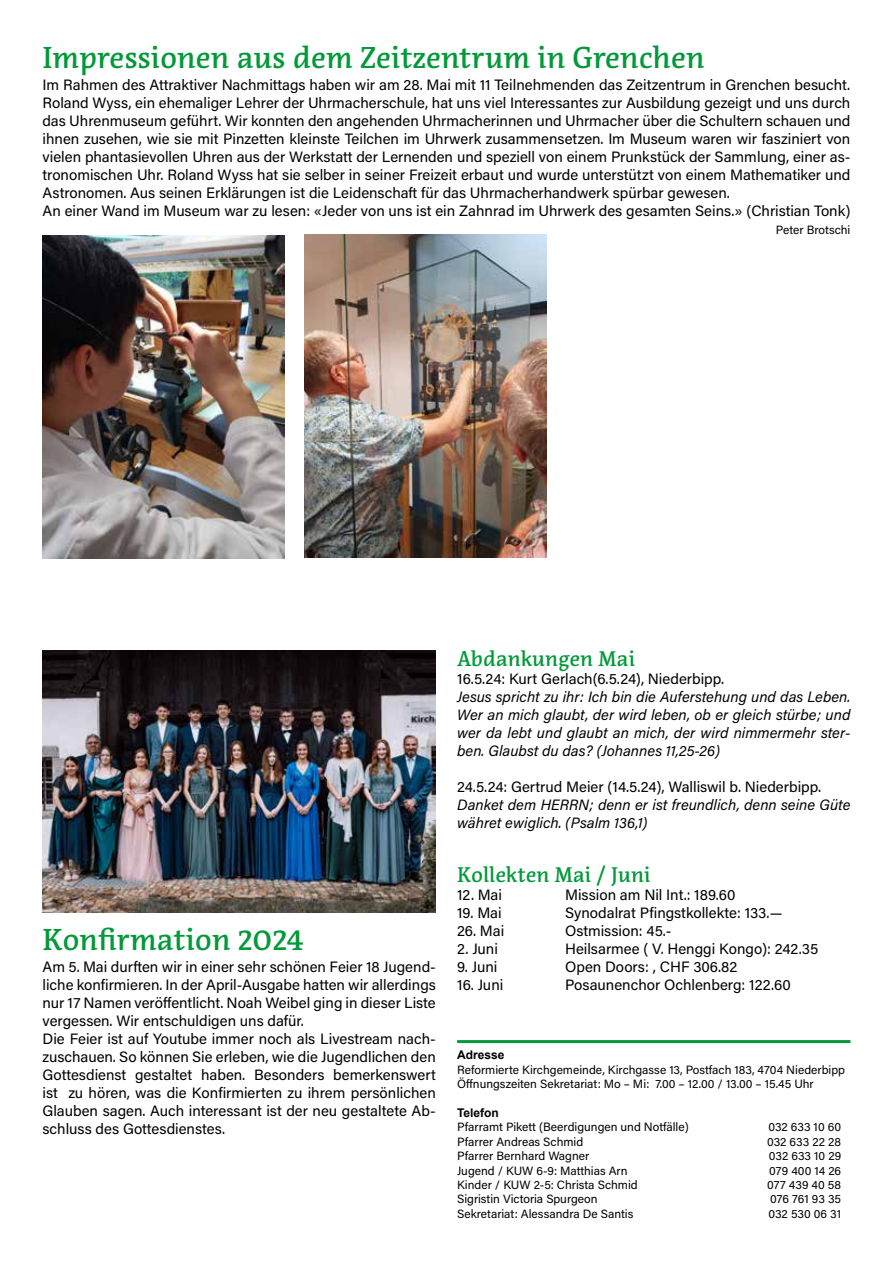
<style>
.page{position:relative;width:893px;height:1263px;background:#fff}
.page>*{position:absolute;margin:0;border:0;box-sizing:border-box;transform-origin:0 0}
.t1{font:500 30px "Acuta";color:#029939}
.t2{font:500 21px "Acuta";color:#029939}
.t3{font:15px/18px "Acumin Pro";color:#000}
.t4{font:italic 15px/18px "Acumin Pro";color:#000;text-align:justify}
.t5{font:12px/14.4px "Acumin Pro";color:#000}
.t6{font:700 12px "Arial";color:#000}
</style>
<div class="page">
<hr style="left:457px;top:1040px;width:393px;height:3px;background:#029939">
<img style="left:43px;top:651px;width:393px;height:262px">
<img style="left:305px;top:234px;width:242px;height:323px">
<img style="left:43px;top:235px;width:242px;height:323px">
<h1 class="t1" style="left:43px;top:39px;width:664px">Impressionen aus dem Zeitzentrum in Grenchen</h1>
<p class="t3" style="left:43px;top:75px;width:809px">Im Rahmen des Attraktiver Nachmittags haben wir am 28. Mai mit 11 Teilnehmenden das Zeitzentrum in Grenchen besucht.<br>Roland Wyss, ein ehemaliger Lehrer der Uhrmacherschule, hat uns viel Interessantes zur Ausbildung gezeigt und uns durch das Uhrenmuseum geführt. Wir konnten den angehenden Uhrmacherinnen und Uhrmacher über die Schultern schauen und ihnen zusehen, wie sie mit Pinzetten kleinste Teilchen im Uhrwerk zusammensetzen. Im Museum waren wir fasziniert von vielen phantasievollen Uhren aus der Werkstatt der Lernenden und speziell von einem Prunkstück der Sammlung, einer as&shy;tronomischen Uhr. Roland Wyss hat sie selber in seiner Freizeit erbaut und wurde unterstützt von einem Mathematiker und Astronomen. Aus seinen Erklärungen ist die Leidenschaft für das Uhrmacherhandwerk spürbar gewesen.<br>An einer Wand im Museum war zu lesen: «Jeder von uns ist ein Zahnrad im Uhrwerk des gesamten Seins.» (Christian Tonk)</p>
<p class="t5" style="left:776px;top:222px;width:76px">Peter Brotschi</p>
<h1 class="t1" style="left:43px;top:921px;width:263px">Konfirmation 2024</h1>
<p class="t3" style="left:43px;top:957px;width:395px">Am 5. Mai durften wir in einer sehr schönen Feier 18 Jugend&shy;liche konfirmieren. In der April-Ausgabe hatten wir allerdings nur 17 Namen veröffentlicht. Noah Weibel ging in dieser Liste vergessen. Wir entschuldigen uns dafür.<br>Die Feier ist auf Youtube immer noch als Livestream nach&shy;zuschauen. So können Sie erleben, wie die Jugendlichen den Gottesdienst gestaltet haben. Besonders bemerkenswert ist zu hören, was die Konfirmierten zu ihrem persönlichen Glauben sagen. Auch interessant ist der neu gestaltete Ab&shy;schluss des Gottesdienstes.</p>
<h2 class="t2" style="left:457px;top:646px;width:179px">Abdankungen Mai</h2>
<p class="t3" style="left:457px;top:669px;width:269px">16.5.24: Kurt Gerlach(6.5.24), Niederbipp.</p>
<p class="t4" style="left:457px;top:687px;width:395px">Jesus spricht zu ihr: Ich bin die Auferstehung und das Leben.<br>Wer an mich glaubt, der wird leben, ob er gleich stürbe; und wer da lebt und glaubt an mich, der wird nimmermehr ster&shy;ben. Glaubst du das? (Johannes 11,25-26)</p>
<p class="t3" style="left:457px;top:777px;width:366px">24.5.24: Gertrud Meier (14.5.24), Walliswil b. Niederbipp.</p>
<p class="t4" style="left:457px;top:795px;width:395px">Danket dem HERRN; denn er ist freundlich, denn seine Güte währet ewiglich. (Psalm 136,1)</p>
<h2 class="t2" style="left:457px;top:862px;width:195px">Kollekten Mai / Juni</h2>
<p class="t3" style="left:457px;top:885px;width:47px">12. Mai</p>
<p class="t3" style="left:565px;top:885px;width:172px">Mission am Nil Int.: 189.60</p>
<p class="t3" style="left:457px;top:903px;width:46px">19. Mai</p>
<p class="t3" style="left:565px;top:903px;width:219px">Synodalrat Pfingstkollekte: 133.—</p>
<p class="t3" style="left:457px;top:921px;width:49px">26. Mai</p>
<p class="t3" style="left:565px;top:921px;width:108px">Ostmission: 45.-</p>
<p class="t3" style="left:457px;top:939px;width:42px">2. Juni</p>
<p class="t3" style="left:565px;top:939px;width:255px">Heilsarmee ( V. Henggi Kongo): 242.35</p>
<p class="t3" style="left:457px;top:957px;width:42px">9. Juni</p>
<p class="t3" style="left:565px;top:957px;width:174px">Open Doors: , CHF 306.82</p>
<p class="t3" style="left:457px;top:975px;width:48px">16. Juni</p>
<p class="t3" style="left:565px;top:975px;width:227px">Posaunenchor Ochlenberg: 122.60</p>
<p class="t6" style="left:457px;top:1047px;width:49px">Adresse</p>
<p class="t5" style="left:457px;top:1062px;width:389px">Reformierte Kirchgemeinde, Kirchgasse 13, Postfach 183, 4704 Niederbipp<br>Öffnungszeiten Sekretariat: Mo – Mi: 7.00 – 12.00 / 13.00 – 15.45 Uhr</p>
<p class="t6" style="left:457px;top:1104px;width:43px">Telefon</p>
<p class="t5" style="left:457px;top:1119px;width:233px">Pfarramt Pikett (Beerdigungen und Notfälle)</p>
<p class="t5" style="left:768px;top:1119px;width:74px">032 633 10 60</p>
<p class="t5" style="left:457px;top:1134px;width:128px">Pfarrer Andreas Schmid</p>
<p class="t5" style="left:767px;top:1134px;width:76px">032 633 22 28</p>
<p class="t5" style="left:457px;top:1148px;width:134px">Pfarrer Bernhard Wagner</p>
<p class="t5" style="left:769px;top:1148px;width:74px">032 633 10 29</p>
<p class="t5" style="left:457px;top:1163px;width:172px">Jugend / KUW 6-9: Matthias Arn</p>
<p class="t5" style="left:769px;top:1163px;width:73px">079 400 14 26</p>
<p class="t5" style="left:457px;top:1177px;width:182px">Kinder / KUW 2-5: Christa Schmid</p>
<p class="t5" style="left:767px;top:1177px;width:75px">077 439 40 58</p>
<p class="t5" style="left:457px;top:1191px;width:142px">Sigristin Victoria Spurgeon</p>
<p class="t5" style="left:770px;top:1191px;width:73px">076 761 93 35</p>
<p class="t5" style="left:457px;top:1206px;width:178px">Sekretariat: Alessandra De Santis</p>
<p class="t5" style="left:768px;top:1206px;width:74px">032 530 06 31</p>
</div>
